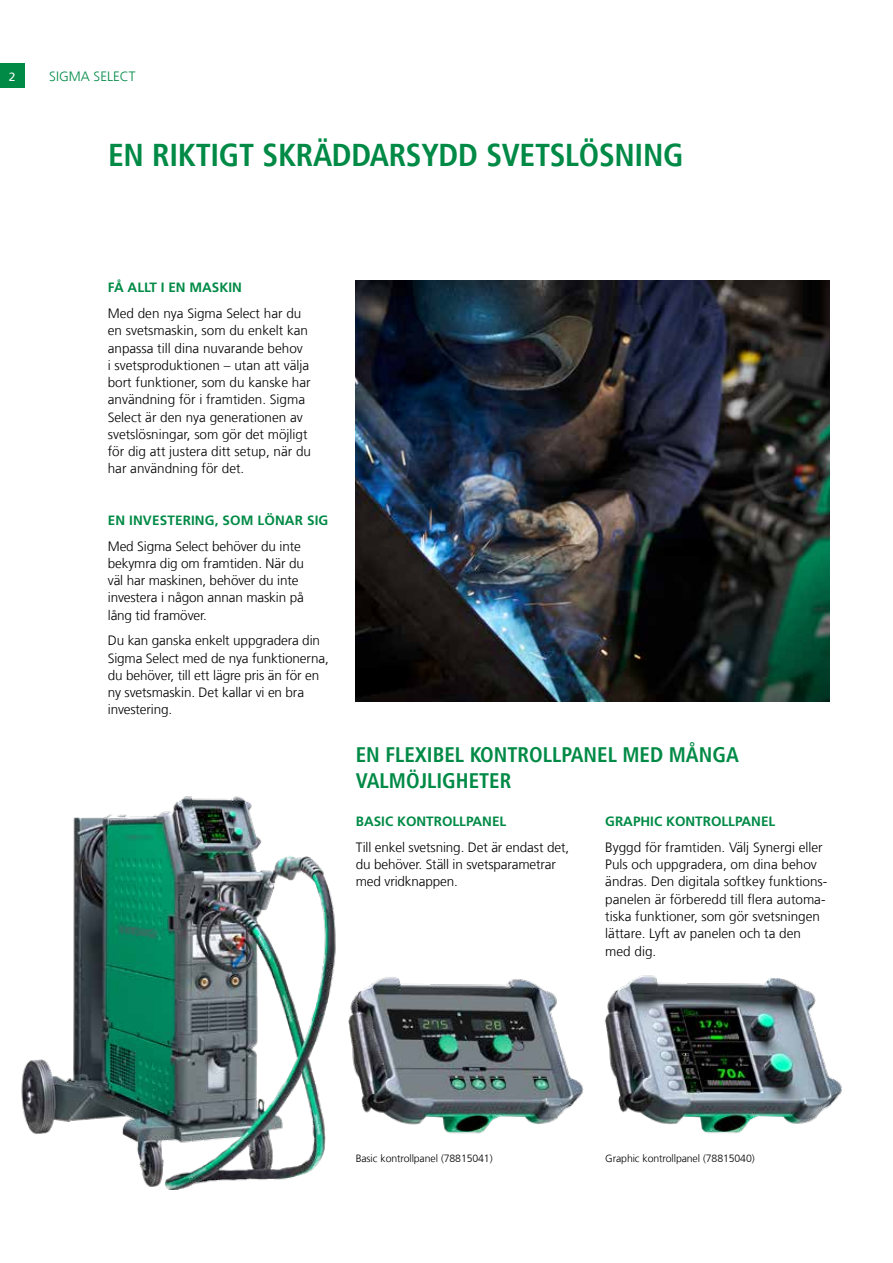
<style>
.page{position:relative;width:893px;height:1263px;background:#fff}
.page>*{position:absolute;margin:0;border:0;box-sizing:border-box;transform-origin:0 0}
.t1{font:700 condensed 31.5px "Frutiger LT Pro";letter-spacing:-.01em;color:#008a46}
.t2{font:700 condensed 21px/25.5px "Frutiger LT Pro";color:#008a46}
.t3{font:300 13.5px/17.2px "Frutiger LT Com";color:#000}
.t4{font:700 13.5px "Frutiger LT Pro";color:#008a46}
.t5{font:300 13.5px "Frutiger LT Com";color:#008a46}
.t6{font:12px "Frutiger LT Pro";color:#fff}
.t7{font:300 10.5px "Frutiger LT Com";letter-spacing:-.01em;color:#000}
</style>
<div class="page">
<div style="left:0;top:64px;width:24px;height:24px;background:#008a46"></div>
<img style="left:21px;top:796px;width:315px;height:393px">
<img style="left:356px;top:281px;width:473px;height:421px">
<img style="left:335px;top:966px;width:249px;height:176px">
<img style="left:605px;top:975px;width:237px;height:159px">
<p class="t6" style="left:9px;top:69px;width:8px">2</p>
<p class="t5" style="left:49px;top:68px;width:88px">SIGMA SELECT</p>
<h1 class="t1" style="left:108px;top:136px;width:577px">EN RIKTIGT SKRÄDDARSYDD SVETSLÖSNING</h1>
<p class="t4" style="left:108px;top:280px;width:136px">FÅ ALLT I EN MASKIN</p>
<p class="t3" style="left:108px;top:305px;width:205px">Med den nya Sigma Select har du en svetsmaskin, som du enkelt kan anpassa till dina nuvarande behov<br>i svetsproduktionen – utan att välja bort funktioner, som du kanske har användning för i framtiden. Sigma Select är den nya generationen av svetslösningar, som gör det möjligt för dig att justera ditt setup, när du har användning för det.</p>
<p class="t4" style="left:108px;top:512px;width:222px">EN INVESTERING, SOM LÖNAR SIG</p>
<p class="t3" style="left:108px;top:537px;width:198px">Med Sigma Select behöver du inte bekymra dig om framtiden. När du väl har maskinen, behöver du inte investera i någon annan maskin på lång tid framöver.</p>
<p class="t3" style="left:108px;top:632px;width:222px">Du kan ganska enkelt uppgradera din<br>Sigma Select med de nya funktionerna, du behöver, till ett lägre pris än för en ny svetsmaskin. Det kallar vi en bra investering.</p>
<h2 class="t2" style="left:356px;top:742px;width:385px">EN FLEXIBEL KONTROLLPANEL MED MÅNGA<br>VALMÖJLIGHETER</h2>
<p class="t4" style="left:356px;top:813px;width:152px">BASIC KONTROLLPANEL</p>
<p class="t3" style="left:356px;top:839px;width:215px">Till enkel svetsning. Det är endast det, du behöver. Ställ in svetsparametrar med vridknappen.</p>
<p class="t4" style="left:605px;top:813px;width:172px">GRAPHIC KONTROLLPANEL</p>
<p class="t3" style="left:605px;top:839px;width:224px">Byggd för framtiden. Välj Synergi eller Puls och uppgradera, om dina behov ändras. Den digitala softkey funktions&shy;panelen är förberedd till flera automa&shy;tiska funktioner, som gör svetsningen lättare. Lyft av panelen och ta den med dig.</p>
<p class="t7" style="left:356px;top:1153px;width:138px">Basic kontrollpanel (78815041)</p>
<p class="t7" style="left:605px;top:1153px;width:151px">Graphic kontrollpanel (78815040)</p>
</div>
